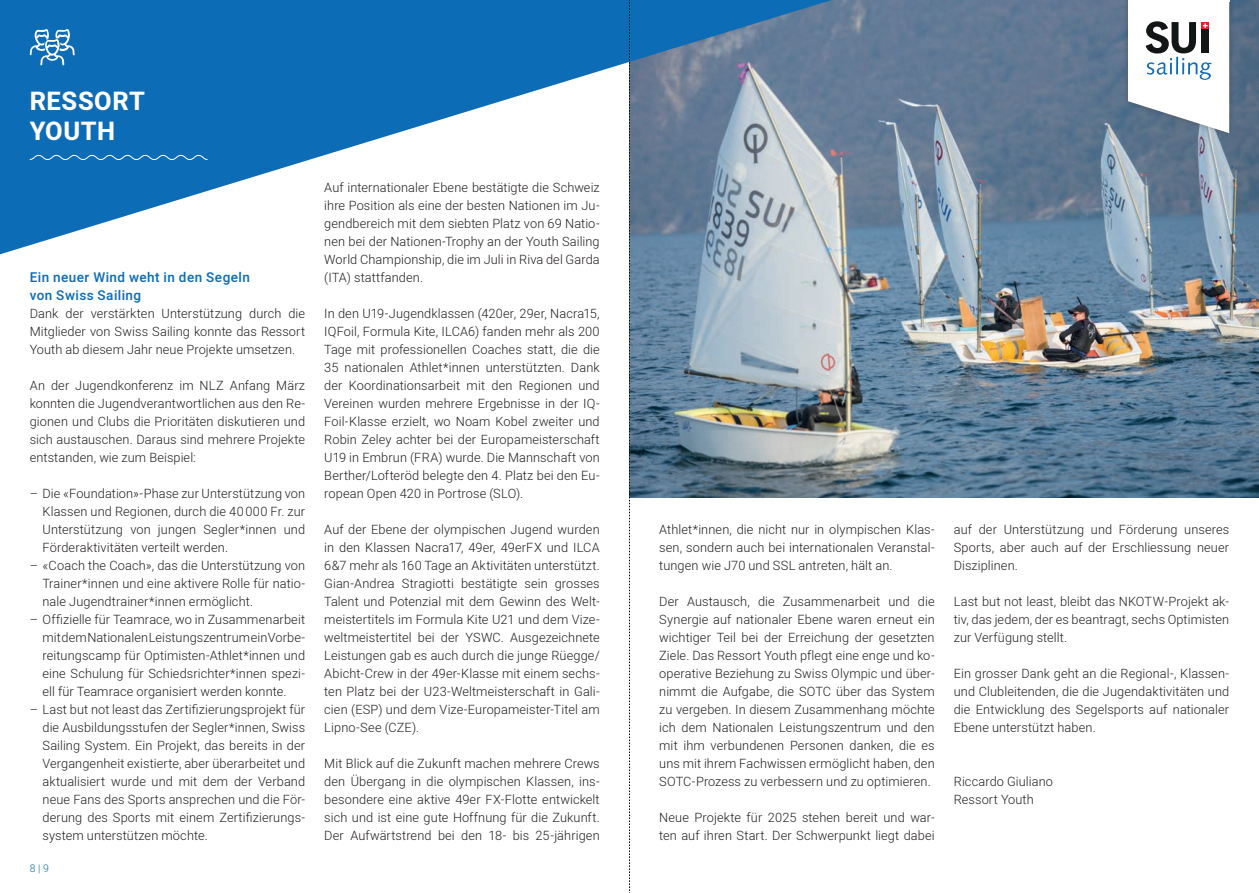
<style>
.page{position:relative;width:1259px;height:893px;background:#fff}
.page>*{position:absolute;margin:0;border:0;box-sizing:border-box;transform-origin:0 0}
.t1{font:700 25.5px/29.2px "Heebo";letter-spacing:.02em;color:#fff}
.t2{font:500 13.5px/18px "Heebo";letter-spacing:.035em;color:#0d6cb6}
.t3{font:300 12.75px/18px "Heebo";letter-spacing:.01em;color:#231f20;text-align:justify}
.t4{font:300 10.5px "Heebo";color:#0d6cb6}
</style>
<div class="page">
<img style="left:630px;top:0;width:629px;height:498px">
<svg style="left:0;top:0;width:873px;height:258px"></svg>
<svg style="left:29px;top:154px;width:179px;height:6px"></svg>
<svg style="left:30px;top:29px;width:45px;height:36px"></svg>
<div style="left:1121px;top:0;width:114px;height:139px;background:#231f20;opacity:.3"></div>
<svg style="left:1128px;top:2px;width:101px;height:131px"></svg>
<hr style="left:1128px;top:0;width:101px;height:2px;background:#fff">
<svg style="left:629px;top:0;width:1px;height:893px"></svg>
<h1 class="t1" style="left:30px;top:87px;width:117px">RESSORT<br>YOUTH</h1>
<p class="t2" style="left:30px;top:268px;width:222px">Ein neuer Wind weht in den Segeln von Swiss Sailing</p>
<p class="t3" style="left:30px;top:304px;width:277px">Dank der verstärkten Unterstützung durch die Mitglieder von Swiss Sailing konnte das Ressort Youth ab diesem Jahr neue Projekte umsetzen.</p>
<p class="t3" style="left:30px;top:376px;width:277px">An der Jugendkonferenz im NLZ Anfang März konnten die Jugendverantwortlichen aus den Re&shy;gionen und Clubs die Prioritäten diskutieren und sich austauschen. Daraus sind mehrere Projekte entstanden, wie zum Beispiel:</p>
<p class="t3" style="left:43px;top:484px;width:264px;text-indent:-13px">– Die «Foundation»-Phase zur Unterstützung von Klassen und Regionen, durch die 40000 Fr. zur Unterstützung von jungen Segler*innen und Förderaktivitäten verteilt werden.</p>
<p class="t3" style="left:43px;top:556px;width:264px;text-indent:-13px">– «Coach the Coach», das die Unterstützung von Trainer*innen und eine aktivere Rolle für natio&shy;nale Jugendtrainer*innen ermöglicht.</p>
<p class="t3" style="left:43px;top:610px;width:264px;text-indent:-13px">– Offizielle für Teamrace, wo in Zusammenarbeit mit dem Nationalen Leistungszentrum ein Vorbe&shy;reitungscamp für Optimisten-Athlet*innen und eine Schulung für Schiedsrichter*innen spezi&shy;ell für Teamrace organisiert werden konnte.</p>
<p class="t3" style="left:43px;top:700px;width:264px;text-indent:-13px">– Last but not least das Zertifizierungsprojekt für die Ausbildungsstufen der Segler*innen, Swiss Sailing System. Ein Projekt, das bereits in der Vergangenheit existierte, aber überarbeitet und aktualisiert wurde und mit dem der Verband neue Fans des Sports ansprechen und die För&shy;derung des Sports mit einem Zertifizierungs&shy;system unterstützen möchte.</p>
<p class="t4" style="left:30px;top:861px;width:21px">8 | 9</p>
<p class="t3" style="left:324px;top:178px;width:277px">Auf internationaler Ebene bestätigte die Schweiz ihre Position als eine der besten Nationen im Ju&shy;gendbereich mit dem siebten Platz von 69 Natio&shy;nen bei der Nationen-Trophy an der Youth Sailing World Championship, die im Juli in Riva del Garda (ITA) stattfanden.</p>
<p class="t3" style="left:324px;top:304px;width:277px">In den U19-Jugendklassen (420er, 29er, Nacra15, IQFoil, Formula Kite, ILCA6) fanden mehr als 200<br>Tage mit professionellen Coaches statt, die die 35 nationalen Athlet*innen unterstützten. Dank der Koordinationsarbeit mit den Regionen und Vereinen wurden mehrere Ergebnisse in der IQ-Foil-Klasse erzielt, wo Noam Kobel zweiter und Robin Zeley achter bei der Europameisterschaft U19 in Embrun (FRA) wurde. Die Mannschaft von Berther/Lofteröd belegte den 4. Platz bei den Eu&shy;ropean Open 420 in Portrose (SLO).</p>
<p class="t3" style="left:324px;top:520px;width:277px">Auf der Ebene der olympischen Jugend wurden in den Klassen Nacra17, 49er, 49erFX und ILCA 6&amp;7 mehr als 160 Tage an Aktivitäten unterstützt.<br>Gian-Andrea Stragiotti bestätigte sein grosses Talent und Potenzial mit dem Gewinn des Welt&shy;meistertitels im Formula Kite U21 und dem Vize&shy;weltmeistertitel bei der YSWC. Ausgezeichnete Leistungen gab es auch durch die junge Rüegge/ Abicht-Crew in der 49er-Klasse mit einem sechs&shy;ten Platz bei der U23-Weltmeisterschaft in Gali&shy;cien (ESP) und dem Vize-Europameister-Titel am Lipno-See (CZE).</p>
<p class="t3" style="left:324px;top:754px;width:277px">Mit Blick auf die Zukunft machen mehrere Crews den Übergang in die olympischen Klassen, ins&shy;besondere eine aktive 49er FX-Flotte entwickelt sich und ist eine gute Hoffnung für die Zukunft.<br>Der Aufwärtstrend bei den 18- bis 25-jährigen</p>
<p class="t3" style="left:659px;top:520px;width:277px">Athlet*innen, die nicht nur in olympischen Klas&shy;sen, sondern auch bei internationalen Veranstal&shy;tungen wie J70 und SSL antreten, hält an.</p>
<p class="t3" style="left:659px;top:592px;width:277px">Der Austausch, die Zusammenarbeit und die Synergie auf nationaler Ebene waren erneut ein wichtiger Teil bei der Erreichung der gesetzten Ziele. Das Ressort Youth pflegt eine enge und ko&shy;operative Beziehung zu Swiss Olympic und über&shy;nimmt die Aufgabe, die SOTC über das System zu vergeben. In diesem Zusammenhang möchte ich dem Nationalen Leistungszentrum und den mit ihm verbundenen Personen danken, die es uns mit ihrem Fachwissen ermöglicht haben, den SOTC-Prozess zu verbessern und zu optimieren.</p>
<p class="t3" style="left:659px;top:808px;width:277px">Neue Projekte für 2025 stehen bereit und war&shy;ten auf ihren Start. Der Schwerpunkt liegt dabei</p>
<p class="t3" style="left:954px;top:520px;width:277px">auf der Unterstützung und Förderung unseres Sports, aber auch auf der Erschliessung neuer Disziplinen.</p>
<p class="t3" style="left:954px;top:592px;width:277px">Last but not least, bleibt das NKOTW-Projekt ak&shy;tiv, das jedem, der es beantragt, sechs Optimisten zur Verfügung stellt.</p>
<p class="t3" style="left:954px;top:664px;width:277px">Ein grosser Dank geht an die Regional-, Klassen&shy;und Clubleitenden, die die Jugendaktivitäten und die Entwicklung des Segelsports auf nationaler Ebene unterstützt haben.</p>
<p class="t3" style="left:954px;top:772px;width:101px">Riccardo Giuliano<br>Ressort Youth</p>
</div>
